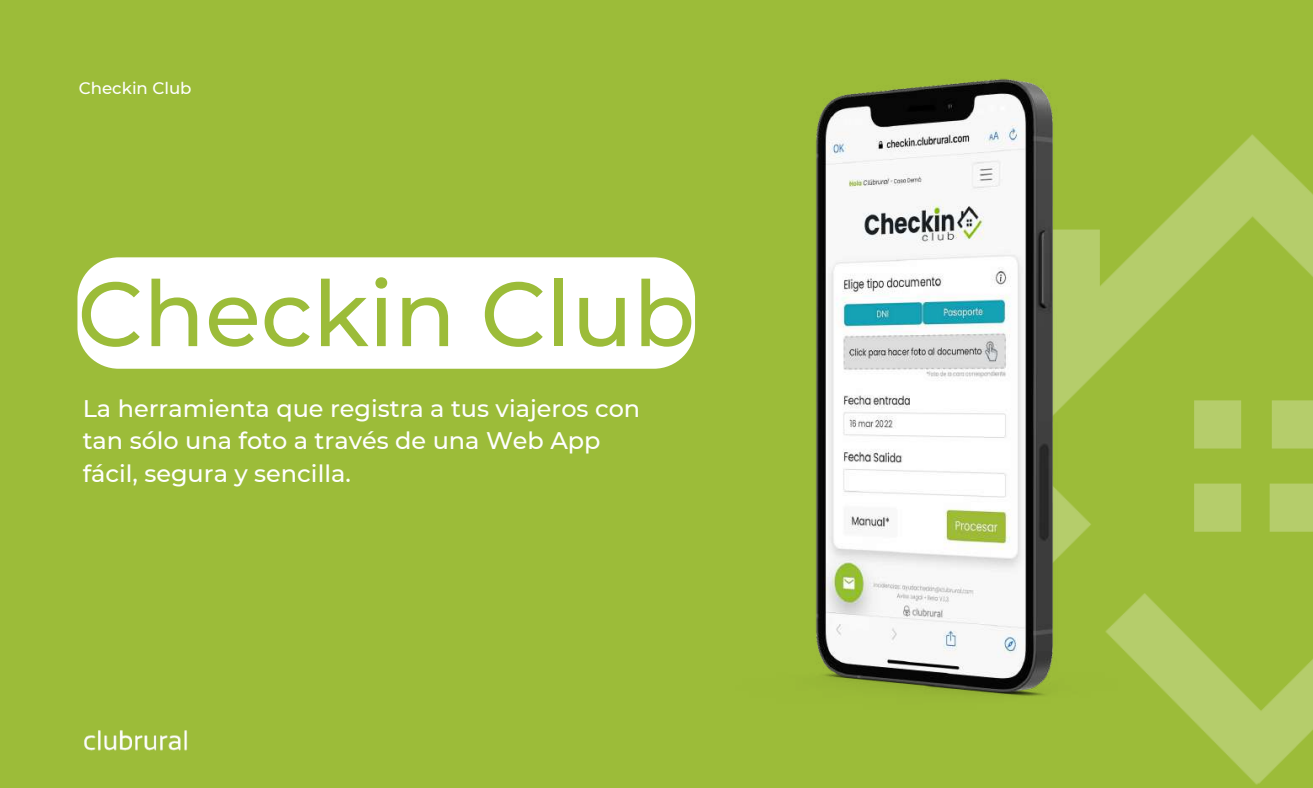
<style>
.page{position:relative;width:1313px;height:788px;background:#fff}
.page>*{position:absolute;margin:0;border:0;box-sizing:border-box;transform-origin:0 0}
.t1{font:500 90.83px "Montserrat";color:#9cbc39}
.t2{font:500 23.97px/32.9px "Montserrat";color:#fff}
.t3{font:500 16.62px "Montserrat";color:#fff}
</style>
<div class="page">
<div style="left:0;top:0;width:1312px;height:788px;background:#9cbc39"></div>
<img style="left:84px;top:730px;width:104px;height:20px">
<div style="left:77px;top:257px;width:618px;height:112px;background:#fff"></div>
<img style="left:1127px;top:134px;width:185px;height:651px">
<img style="left:816px;top:79px;width:311px;height:617px">
<p class="t3" style="left:79px;top:78px;width:114px">Checkin Club</p>
<h1 class="t1" style="left:77px;top:258px;width:619px">Checkin Club</h1>
<p class="t2" style="left:83px;top:391px;width:559px">La herramienta que registra a tus viajeros con tan sólo una foto a través de una Web App fácil, segura y sencilla.</p>
</div>
